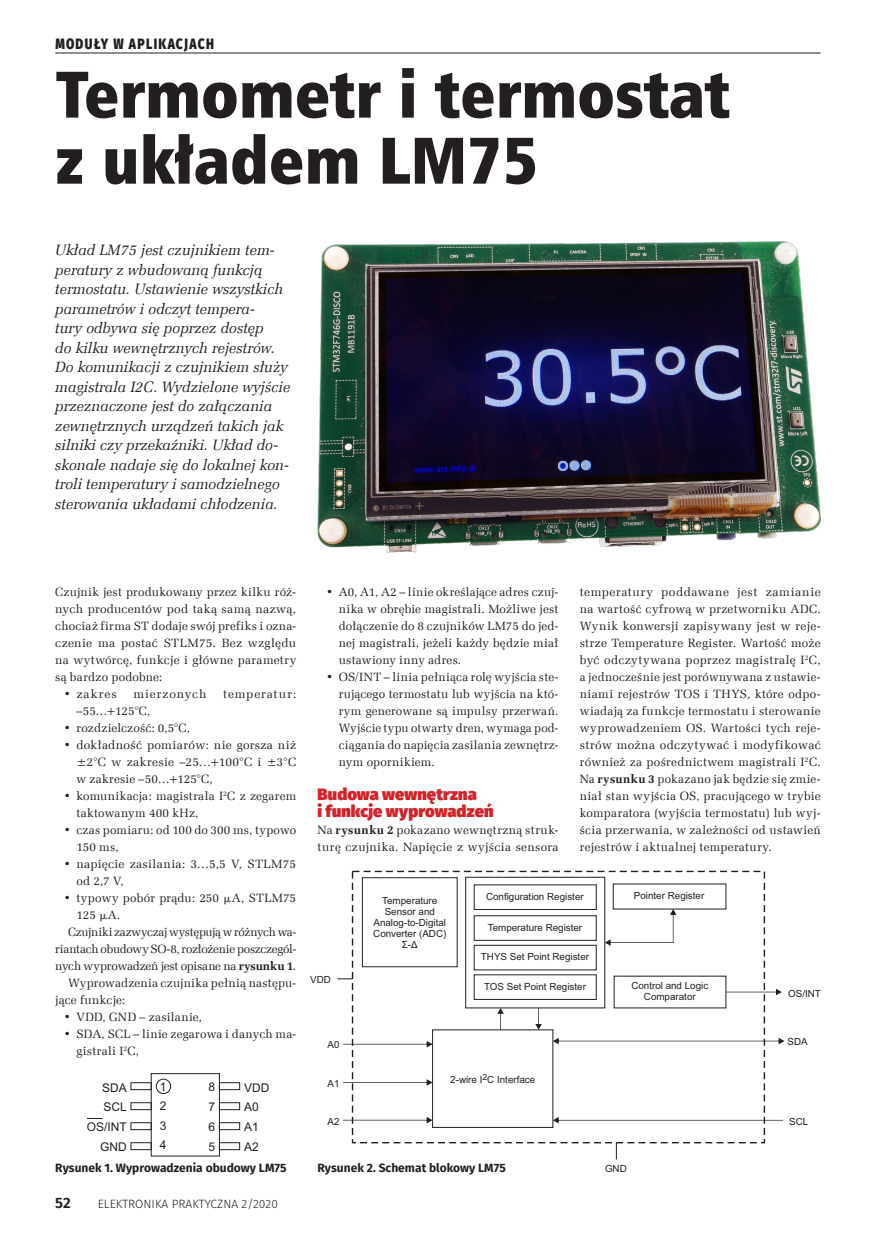
<style>
.page{position:relative;width:893px;height:1234px;background:#fff}
.page>*{position:absolute;margin:0;border:0;box-sizing:border-box;transform-origin:0 0}
._9_tytul{font:66px/66px "Humnst 777 X Blk Cn EU";color:#231f20}
._3_Srodtytul{font:900 16.5px/17px "Fira Sans";letter-spacing:.005em;color:#d1232a}
._2_lead_do_wszystkie{font:italic 15px/19.5px "Zapf Ellipt EU";color:#231f20}
.t1{font:800 15px "Fira Sans";letter-spacing:.11em;color:#231f20;scale:.8 1}
.t2{font:600 15px "Fira Sans";color:#231f20}
._1_Body{font:12px/17px "Zapf Ellipt EU";letter-spacing:.02em;color:#231f20}
._4_Podpis{font:700 12px "Fira Sans";color:#231f20}
.t3{font:12px/19.8px "Arial";color:#231f20;text-align:justify}
.t4{font:300 12px "Fira Sans";color:#231f20}
._1_Body-2{font:12px "Zapf Ellipt EU";letter-spacing:.07em;color:#231f20}
.t5{font:9.75px/10.9px "Arial";color:#231f20;text-align:center}
.s1{font-family:"Math With Greek"}
.s2{font-weight:700}
</style>
<div class="page">
<img style="left:317px;top:241px;width:504px;height:312px">
<hr style="left:55px;top:53px;width:766px;height:1px;background:#231f20">
<div style="left:151px;top:1072px;width:69px;height:84px;border:1px solid #231f20"></div>
<div style="left:219px;top:1081px;width:21px;height:8px;border:1px solid #231f20"></div>
<div style="left:219px;top:1101px;width:21px;height:8px;border:1px solid #231f20"></div>
<div style="left:219px;top:1121px;width:21px;height:8px;border:1px solid #231f20"></div>
<div style="left:219px;top:1141px;width:21px;height:8px;border:1px solid #231f20"></div>
<div style="left:131px;top:1081px;width:21px;height:8px;border:1px solid #231f20"></div>
<div style="left:131px;top:1101px;width:21px;height:8px;border:1px solid #231f20"></div>
<div style="left:131px;top:1121px;width:21px;height:8px;border:1px solid #231f20"></div>
<div style="left:131px;top:1141px;width:21px;height:8px;border:1px solid #231f20"></div>
<div style="left:156px;top:1078px;width:15px;height:15px;border:1px solid #231f20;border-radius:50%"></div>
<svg style="left:87px;top:1117px;width:15px;height:1px"></svg>
<div style="left:362px;top:877px;width:95px;height:89px;border:1px solid #231f20"></div>
<div style="left:465px;top:876px;width:140px;height:132px;border:1px solid #231f20"></div>
<div style="left:474px;top:915px;width:123px;height:25px;border:1px solid #231f20"></div>
<div style="left:474px;top:944px;width:123px;height:26px;border:1px solid #231f20"></div>
<div style="left:352px;top:870px;width:413px;height:273px;border:1px dashed #231f20"></div>
<svg style="left:337px;top:978px;width:16px;height:1px"></svg>
<svg style="left:726px;top:988px;width:56px;height:7px"></svg>
<svg style="left:616px;top:1142px;width:1px;height:17px"></svg>
<svg style="left:553px;top:1037px;width:231px;height:7px"></svg>
<svg style="left:553px;top:1116px;width:230px;height:7px"></svg>
<svg style="left:535px;top:1007px;width:7px;height:22px"></svg>
<svg style="left:497px;top:1007px;width:7px;height:22px"></svg>
<svg style="left:343px;top:1040px;width:90px;height:7px"></svg>
<svg style="left:343px;top:1078px;width:90px;height:7px"></svg>
<svg style="left:343px;top:1116px;width:90px;height:7px"></svg>
<svg style="left:605px;top:908px;width:71px;height:37px"></svg>
<p class="t1" style="left:55px;top:30px;width:200px">MODUŁY W APLIKACJACH</p>
<p class="_9_tytul" style="left:55px;top:62px;width:676px">Termometr i termostat z układem LM75</p>
<p class="_2_lead_do_wszystkie" style="left:55px;top:241px;width:237px">Układ LM75 jest czujnikiem tem&shy;peratury z wbudowaną funkcją termostatu. Ustawienie wszystkich parametrów i odczyt tempera-<br>tury odbywa się poprzez dostęp<br>do kilku wewnętrznych rejestrów.<br>Do komunikacji z czujnikiem służy magistrala I2C. Wydzielone wyjście przeznaczone jest do załączania zewnętrznych urządzeń takich jak silniki czy przekaźniki. Układ do&shy;skonale nadaje się do lokalnej kon&shy;troli temperatury i samodzielnego sterowania układami chłodzenia.</p>
<p class="_1_Body" style="left:55px;top:583px;width:242px;text-align:justify">Czujnik jest produkowany przez kilku róż&shy;nych producentów pod taką samą nazwą, chociaż firma ST dodaje swój prefiks i ozna&shy;czenie ma postać STLM75. Bez względu na wytwórcę, funkcje i główne parametry są bardzo podobne:</p>
<p class="_1_Body" style="left:64px;top:685px;width:55px">• zakres</p>
<p class="_1_Body-2" style="left:133px;top:686px;width:75px">mierzonych</p>
<p class="_1_Body-2" style="left:223px;top:686px;width:75px">temperatur:</p>
<p class="_1_Body" style="left:77px;top:702px;width:75px">–55…+125°C,</p>
<p class="_1_Body" style="left:64px;top:719px;width:128px">• rozdzielczość: 0,5°C,</p>
<p class="_1_Body" style="left:77px;top:736px;width:221px;text-align:justify;text-indent:-13px">• dokładność pomiarów: nie gorsza niż ±2°C w zakresie –25…+100°C i ±3°C w zakresie –50…+125°C,</p>
<p class="_1_Body" style="left:77px;top:787px;width:221px;text-indent:-13px">• komunikacja: magistrala I<sup>2</sup>C z zegarem taktowanym 400 kHz,</p>
<p class="_1_Body" style="left:77px;top:821px;width:221px;text-indent:-13px">• czas pomiaru: od 100 do 300 ms, typowo<br>150 ms,</p>
<p class="_1_Body" style="left:77px;top:855px;width:221px;text-indent:-13px">• napięcie zasilania: 3…5,5 V, STLM75 od 2,7 V,</p>
<p class="_1_Body" style="left:77px;top:889px;width:221px;text-indent:-13px">• typowy pobór prądu: 250 <span class="s1">m</span>A, STLM75<br>125 <span class="s1">m</span>A.</p>
<p class="_1_Body" style="left:55px;top:923px;width:242px;text-align:justify;text-indent:13px">Czujniki zazwyczaj występują w różnych wa&shy;riantach obudowy SO-8, rozłożenie poszczegól&shy;nych wyprowadzeń jest opisane na <span class="s2">rysunku 1</span>.</p>
<p class="_1_Body" style="left:55px;top:974px;width:242px;text-indent:13px">Wyprowadzenia czujnika pełnią następu&shy;jące funkcje:</p>
<p class="_1_Body" style="left:64px;top:1008px;width:140px">• VDD, GND – zasilanie,</p>
<p class="_1_Body" style="left:77px;top:1025px;width:221px;text-indent:-13px">• SDA, SCL – linie zegarowa i danych ma&shy;gistrali I<sup>2</sup>C,</p>
<p class="t3" style="left:160px;top:1076px;width:8px">1<br>2<br>3<br>4</p>
<p class="t3" style="left:209px;top:1076px;width:8px">8<br>7<br>6<br>5</p>
<p class="t3" style="left:87px;top:1077px;width:42px;text-align:right">SDA<br>SCL<br>OS/INT<br>GND</p>
<p class="t3" style="left:244px;top:1077px;width:27px;text-align:left">VDD<br>A0<br>A1<br>A2</p>
<p class="_1_Body" style="left:339px;top:583px;width:221px;text-align:justify;text-indent:-13px">• A0, A1, A2 – linie określające adres czuj&shy;nika w obrębie magistrali. Możliwe jest dołączenie do 8 czujników LM75 do jed&shy;nej magistrali, jeżeli każdy będzie miał ustawiony inny adres.</p>
<p class="_1_Body" style="left:339px;top:668px;width:221px;text-align:justify;text-indent:-13px">• OS/INT – linia pełniąca rolę wyjścia ste&shy;rującego termostatu lub wyjścia na któ&shy;rym generowane są impulsy przerwań.<br>Wyjście typu otwarty dren, wymaga pod&shy;ciągania do napięcia zasilania zewnętrz&shy;nym opornikiem.</p>
<p class="_3_Srodtytul" style="left:317px;top:783px;width:178px">Budowa wewnętrzna<br>i funkcje wyprowadzeń</p>
<p class="_1_Body" style="left:317px;top:821px;width:242px">Na <span class="s2">rysunku 2</span> pokazano wewnętrzną struk&shy;turę czujnika. Napięcie z wyjścia sensora</p>
<p class="_1_Body" style="left:580px;top:583px;width:242px;text-align:justify">temperatury poddawane jest zamianie na wartość cyfrową w przetworniku ADC.<br>Wynik konwersji zapisywany jest w reje&shy;strze Temperature Register. Wartość może być odczytywana poprzez magistralę I<sup>2</sup>C, a jednocześnie jest porównywana z ustawie&shy;niami rejestrów TOS i THYS, które odpo&shy;wiadają za funkcje termostatu i sterowanie wyprowadzeniem OS. Wartości tych reje&shy;strów można odczytywać i modyfikować również za pośrednictwem magistrali I<sup>2</sup>C.<br>Na <span class="s2">rysunku 3</span> pokazano jak będzie się zmie&shy;niał stan wyjścia OS, pracującego w trybie komparatora (wyjścia termostatu) lub wyj&shy;ścia przerwania, w zależności od ustawień rejestrów i aktualnej temperatury.</p>
<p class="t5" style="left:310px;top:973px;width:22px">VDD</p>
<p class="t5" style="left:328px;top:1039px;width:14px">A0</p>
<p class="t5" style="left:328px;top:1077px;width:14px">A1</p>
<p class="t5" style="left:328px;top:1115px;width:14px">A2</p>
<p class="t5" style="left:373px;top:894px;width:75px">Temperature<br>Sensor and<br>Analog-to-Digital<br>Converter (ADC)<br>Σ-Δ</p>
<p class="t5" style="left:486px;top:890px;width:99px">Configuration Register</p>
<p class="t5" style="left:488px;top:921px;width:96px">Temperature Register</p>
<p class="t5" style="left:481px;top:950px;width:110px">THYS Set Point Register</p>
<p class="t5" style="left:484px;top:980px;width:103px">TOS Set Point Register</p>
<p class="t5" style="left:450px;top:1073px;width:87px">2-wire I<sup>2</sup>C Interface</p>
<p class="t5" style="left:634px;top:889px;width:72px">Pointer Register</p>
<p class="t5" style="left:631px;top:979px;width:78px">Control and Logic<br>Comparator</p>
<p class="t5" style="left:788px;top:987px;width:34px">OS/INT</p>
<p class="t5" style="left:788px;top:1036px;width:22px">SDA</p>
<p class="t5" style="left:789px;top:1115px;width:21px">SCL</p>
<p class="_4_Podpis" style="left:55px;top:1156px;width:233px">Rysunek 1. Wyprowadzenia obudowy LM75</p>
<p class="_4_Podpis" style="left:317px;top:1156px;width:190px">Rysunek 2. Schemat blokowy LM75</p>
<p class="t2" style="left:55px;top:1190px;width:17px">52</p>
<p class="t4" style="left:98px;top:1195px;width:182px">ELEKTRONIKA PRAKTYCZNA 2/2020</p>
<p class="t5" style="left:605px;top:1163px;width:23px">GND</p>
</div>
